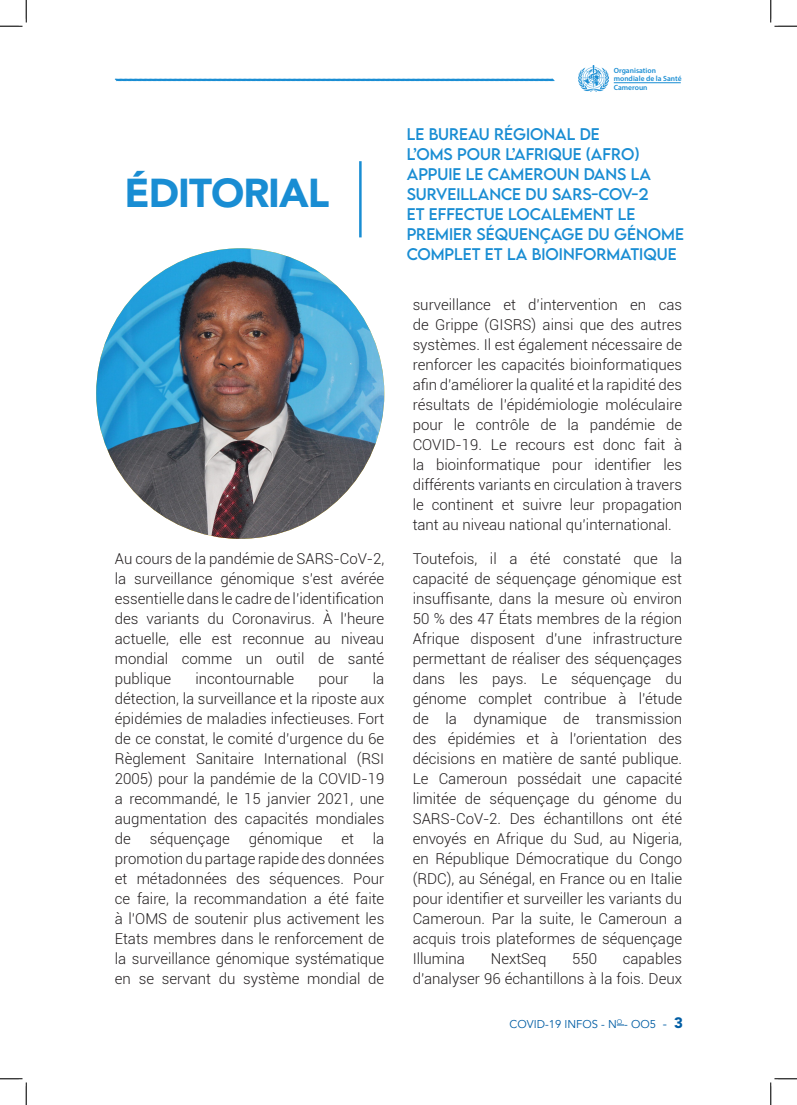
<style>
.page{position:relative;width:797px;height:1105px;background:#fff}
.page>*{position:absolute;margin:0;border:0;box-sizing:border-box;transform-origin:0 0}
.t1{font:900 40px "Avenir LT Std";letter-spacing:-.025em;color:#198dd3}
.t2{font:300 15px/20px "Roboto";color:#231f20;text-align:justify}
.t3{font:15px/20px "LEMONMILK";color:#198dd3}
.t4{font:11.25px "Avenir LT Std";color:#005da4}
.t5{font:600 7.5px/7.5px "Myriad Pro";color:#198dd3}
.s1{font-size:12.5px}
.s2{font-weight:900;font-size:15px}
</style>
<div class="page">
<svg style="left:114px;top:78px;width:441px;height:4px;background:#79bce5"></svg>
<img style="left:578px;top:65px;width:31px;height:27px">
<hr style="left:613px;top:82px;width:67px;height:1px;background:#198dd3">
<hr style="left:359px;top:161px;width:2px;height:76px;background:#198dd3">
<img style="left:96px;top:248px;width:288px;height:291px">
<svg style="left:0;top:0;width:27px;height:27px"></svg>
<svg style="left:0;top:1078px;width:27px;height:27px"></svg>
<svg style="left:770px;top:0;width:27px;height:27px"></svg>
<svg style="left:770px;top:1078px;width:27px;height:27px"></svg>
<h1 class="t1" style="left:125px;top:169px;width:206px">ÉDITORIAL</h1>
<p class="t2" style="left:115px;top:548px;width:271px">Au cours de la pandémie de SARS-CoV-2, la surveillance génomique s’est avérée essentielle dans le cadre de l’identification des variants du Coronavirus. À l’heure actuelle, elle est reconnue au niveau mondial comme un outil de santé publique</p>
<p class="t2" style="left:115px;top:668px;width:271px;text-indent:258px">la détection, la surveillance et la riposte aux épidémies de maladies infectieuses. Fort de ce constat, le comité d’urgence du 6e Règlement Sanitaire International (RSI 2005) pour la pandémie de la COVID-19 a recommandé, le 15 janvier 2021, une augmentation des capacités mondiales de</p>
<p class="t2" style="left:195px;top:668px;width:100px">incontournable</p>
<p class="t2" style="left:318px;top:668px;width:32px">pour</p>
<p class="t2" style="left:115px;top:828px;width:271px;text-indent:258px">la promotion du partage rapide des données et métadonnées des séquences. Pour ce faire, la recommandation a été faite à l’OMS de soutenir plus activement les Etats membres dans le renforcement de la surveillance génomique systématique en se servant du système mondial de</p>
<p class="t2" style="left:150px;top:828px;width:82px">séquençage</p>
<p class="t2" style="left:249px;top:828px;width:75px">génomique</p>
<p class="t2" style="left:341px;top:828px;width:14px">et</p>
<p class="t5" style="left:613px;top:67px;width:69px">Organisation mondiale de la Santé</p>
<p class="t5" style="left:613px;top:84px;width:35px">Cameroun</p>
<p class="t3" style="left:407px;top:124px;width:196px">LE BUREAU RÉGIONAL DE<br>L’OMS POUR L’AFRIQUE (AFRO</p>
<p class="t3" style="left:407px;top:144px;width:279px;text-indent:228px">)<br>APPUIE LE CAMEROUN DANS LA<br>SURVEILLANCE DU SARS-COV-2<br>ET EFFECTUE LOCALEMENT LE<br>PREMIER SÉQUENÇAGE DU GÉNOME<br>COMPLET ET LA BIOINFORMATIQUE</p>
<p class="t2" style="left:412px;top:294px;width:271px">surveillance et d’intervention en cas de Grippe (GISRS) ainsi que des autres systèmes. Il est également nécessaire de renforcer les capacités bioinformatiques afin d’améliorer la qualité et la rapidité des résultats de l’épidémiologie moléculaire pour le contrôle de la pandémie de COVID-19. Le recours est donc fait à la bioinformatique pour identifier les différents variants en circulation à travers le continent et suivre leur propagation tant au niveau national qu’international.</p>
<p class="t2" style="left:412px;top:549px;width:271px">Toutefois, il a été constaté que la capacité de séquençage génomique est insuffisante, dans la mesure où environ 50 % des 47 États membres de la région Afrique disposent d’une infrastructure permettant de réaliser des séquençages dans les pays. Le séquençage du génome complet contribue à l’étude de la dynamique de transmission des épidémies et à l’orientation des décisions en matière de santé publique.<br>Le Cameroun possédait une capacité limitée de séquençage du génome du SARS-CoV-2. Des échantillons ont été envoyés en Afrique du Sud, au Nigeria, en République Démocratique du Congo (RDC), au Sénégal, en France ou en Italie pour identifier et surveiller les variants du Cameroun. Par la suite, le Cameroun a acquis trois plateformes de séquençage Illumina</p>
<p class="t2" style="left:412px;top:948px;width:271px;text-align:right">capables<br>d’analyser 96 échantillons à la fois. Deux</p>
<p class="t2" style="left:491px;top:948px;width:57px">NextSeq</p>
<p class="t2" style="left:572px;top:948px;width:26px">550</p>
<p class="t4" style="left:509px;top:1018px;width:175px">COVID-19 INFOS - N<sup>O</sup> - OO5 <span class="s1">-</span> <span class="s2">3</span></p>
</div>
